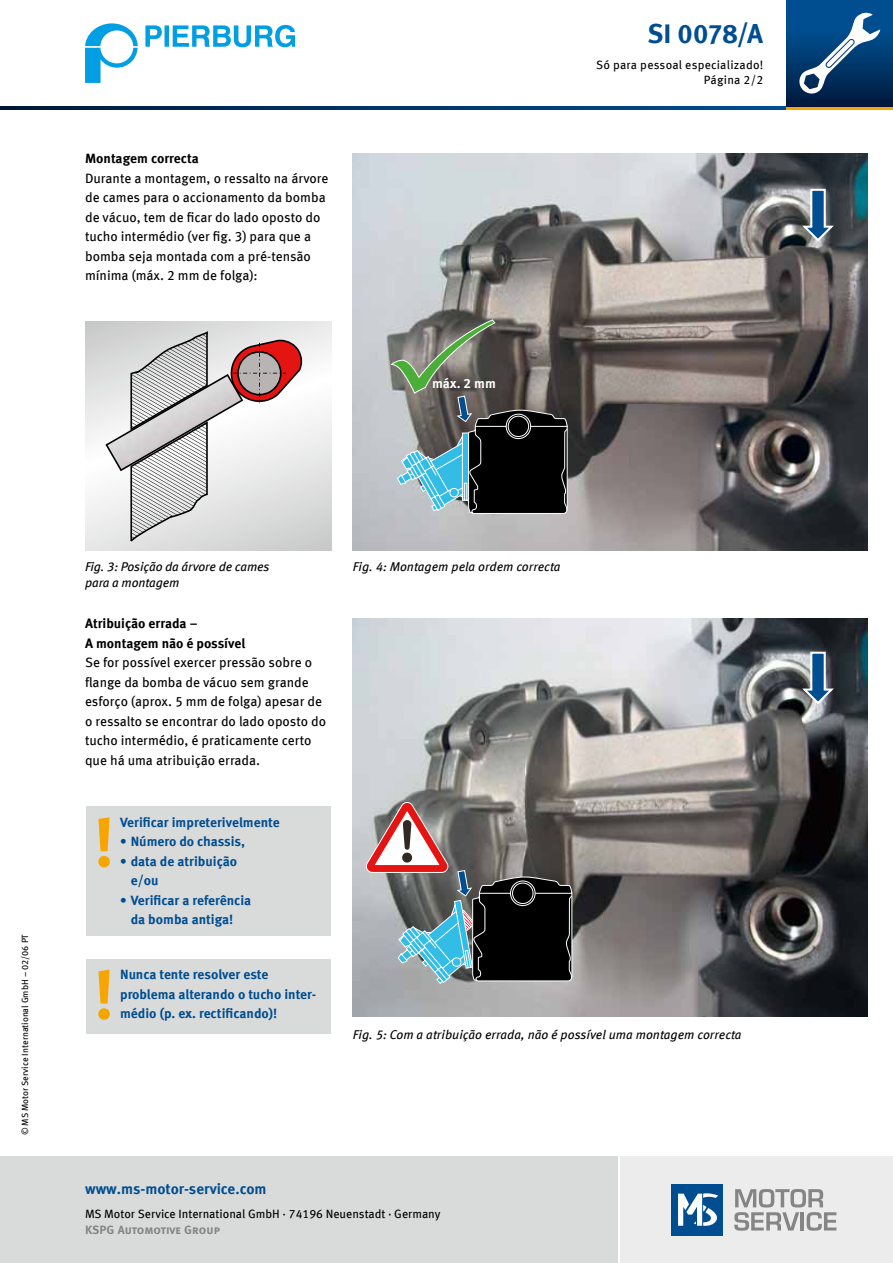
<style>
.page{position:relative;width:893px;height:1263px;background:#fff}
.page>*{position:absolute;margin:0;border:0;box-sizing:border-box;transform-origin:0 0}
.t1{font:700 69.3px "Meta OFC";color:#f7a500}
.t2{font:700 27px "Meta OFC";letter-spacing:-.01em;color:#004e90}
.t3{font:700 15px "Meta OFC";color:#004e90}
.t4{font:13.5px/19.5px "Meta OFC";color:#000}
.t5{font:700 13.5px/19.5px "Meta OFC";color:#004e90}
.t6{font:700 13.5px/19.5px "Meta OFC";color:#000}
.t7{font:700 13.5px "Meta OFC";color:#fff}
.t8{font:italic 12.75px/16.5px "Meta OFC";letter-spacing:-.005em;color:#000}
.t9{font:12px/15px "Meta OFC";color:#000;text-align:right}
.t10{font:12px "Meta Bold LF Caps";color:#868585}
.t11{font:9px "Meta OFC";color:#000}
</style>
<div class="page">
<div style="left:621px;top:1157px;width:272px;height:106px;background:#ececec"></div>
<div style="left:0;top:1157px;width:617px;height:106px;background:#d9dada"></div>
<div style="left:672px;top:1184px;width:51px;height:51px;background:#004e90"></div>
<svg style="left:678px;top:1193px;width:40px;height:33px"></svg>
<svg style="left:734px;top:1189px;width:102px;height:42px"></svg>
<svg style="left:0;top:106px;width:787px;height:4px;background:#003466"></svg>
<svg style="left:787px;top:106px;width:106px;height:4px"></svg>
<svg style="left:787px;top:0;width:106px;height:106px;background:#00386e"></svg>
<svg style="left:798px;top:12px;width:82px;height:83px"></svg>
<img style="left:353px;top:153px;width:514px;height:398px">
<img style="left:353px;top:619px;width:514px;height:397px">
<svg style="left:85px;top:321px;width:247px;height:230px"></svg>
<svg style="left:105px;top:331px;width:197px;height:210px"></svg>
<svg style="left:802px;top:188px;width:34px;height:55px;background:#60788d"></svg>
<svg style="left:391px;top:319px;width:177px;height:195px;background:#57615f"></svg>
<svg style="left:366px;top:802px;width:206px;height:182px;background:#666667"></svg>
<div style="left:86px;top:807px;width:245px;height:129px;background:#d9dada"></div>
<div style="left:86px;top:959px;width:245px;height:74px;background:#d9dada"></div>
<svg style="left:802px;top:651px;width:34px;height:55px;background:#60778d"></svg>
<svg style="left:85px;top:23px;width:53px;height:60px"></svg>
<svg style="left:145px;top:25px;width:150px;height:22px"></svg>
<p class="t6" style="left:85px;top:149px;width:115px">Montagem correcta</p>
<p class="t4" style="left:85px;top:168px;width:245px">Durante a montagem, o ressalto na árvore de cames para o accionamento da bomba de vácuo, tem de ficar do lado oposto do tucho intermédio (ver fig. 3) para que a bomba seja montada com a pré-tensão mínima (máx. 2 mm de folga):</p>
<h2 class="t2" style="left:647px;top:16px;width:117px">SI 0078/A</h2>
<p class="t9" style="left:596px;top:57px;width:169px">Só para pessoal especializado!<br>Página 2/2</p>
<p class="t7" style="left:432px;top:375px;width:65px">máx. 2 mm</p>
<p class="t11" style="left:19px;top:1135px;width:203px;rotate:-90deg">© MS Motor Service International GmbH – 02/06 PT</p>
<p class="t8" style="left:85px;top:558px;width:186px">Fig. 3: Posição da árvore de cames para a montagem</p>
<p class="t6" style="left:85px;top:614px;width:162px">Atribuição errada –<br>A montagem não é possível</p>
<p class="t4" style="left:85px;top:653px;width:243px">Se for possível exercer pressão sobre o flange da bomba de vácuo sem grande esforço (aprox. 5 mm de folga) apesar de o ressalto se encontrar do lado oposto do tucho intermédio, é praticamente certo que há uma atribuição errada.</p>
<h1 class="t1" style="left:94px;top:799px;width:23px">!</h1>
<p class="t5" style="left:120px;top:812px;width:161px">Verificar impreterivelmente</p>
<p class="t5" style="left:120px;top:832px;width:126px">• Número do chassis,</p>
<p class="t5" style="left:131px;top:851px;width:108px;text-indent:-11px">• data de atribuição e/ou</p>
<p class="t5" style="left:120px;top:890px;width:133px;text-align:center">• Verificar a referência da bomba antiga!</p>
<h1 class="t1" style="left:94px;top:951px;width:23px">!</h1>
<p class="t5" style="left:120px;top:965px;width:198px">Nunca tente resolver este problema alterando o tucho inter-</p>
<p class="t5" style="left:120px;top:1004px;width:159px">médio (p. ex. rectificando)!</p>
<p class="t8" style="left:353px;top:558px;width:209px">Fig. 4: Montagem pela ordem correcta</p>
<p class="t8" style="left:353px;top:1027px;width:390px">Fig. 5: Com a atribuição errada, não é possível uma montagem correcta</p>
<p class="t3" style="left:85px;top:1179px;width:183px">www.ms-motor-service.com</p>
<p class="t9" style="left:85px;top:1206px;width:357px">MS Motor Service International GmbH · 74196 Neuenstadt · Germany</p>
<p class="t10" style="left:85px;top:1223px;width:137px">KSPG Automotive Group</p>
</div>
